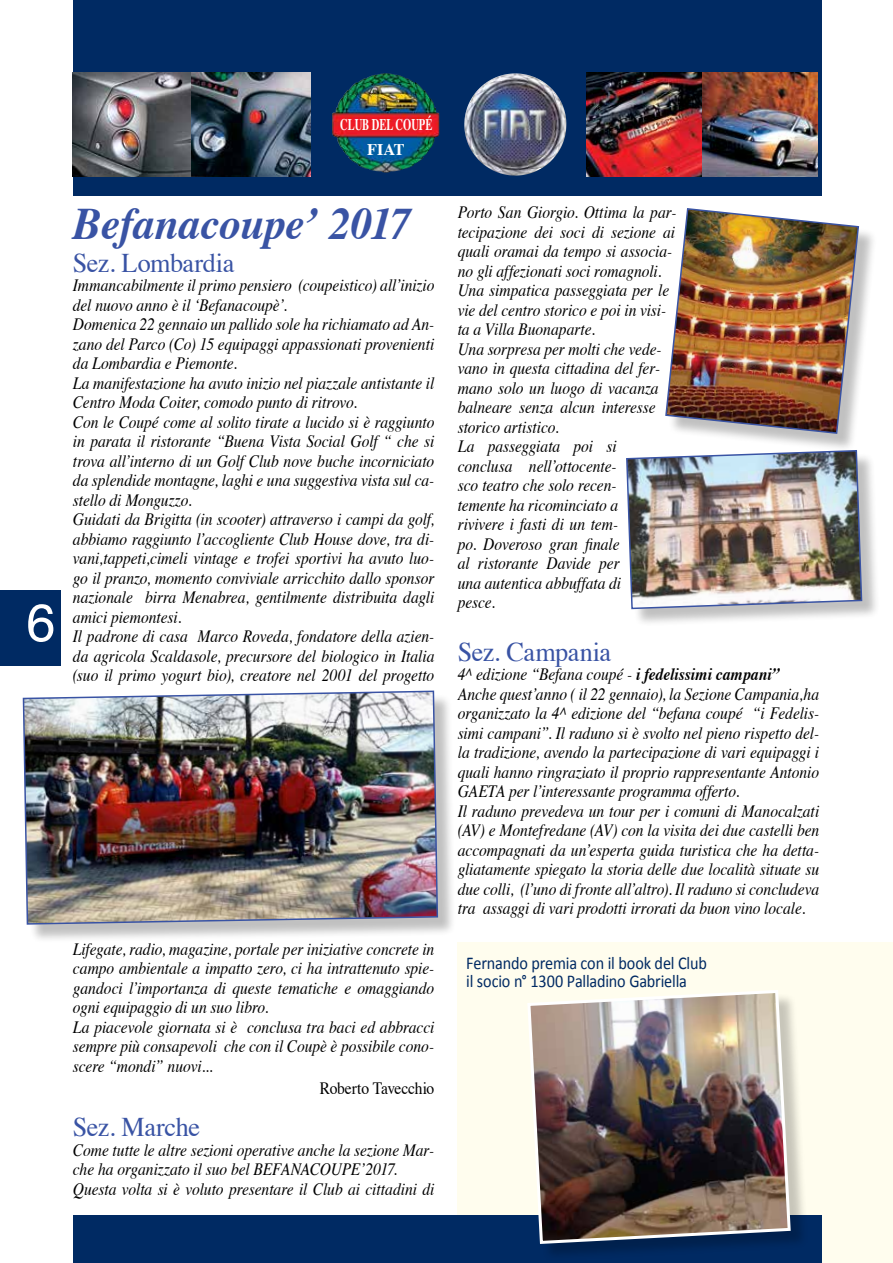
<style>
.page{position:relative;width:893px;height:1263px;background:#fff}
.page>*{position:absolute;margin:0;border:0;box-sizing:border-box;transform-origin:0 0}
.t1{font:52.5px "Helvetica";color:#fff}
.t2{font:italic 700 45px "Times";letter-spacing:-.015em;color:#3953a4}
.t3{font:27px "Times";letter-spacing:-.015em;color:#3953a4}
.t4{font:18px/18px "Calibri";letter-spacing:-.01em;color:#002a63;scale:.9 1}
.t5{font:italic 17.25px/19.5px "Times";letter-spacing:-.005em;color:#000;scale:.9 1}
.t6{font:17.25px "Times";letter-spacing:-.015em;color:#000;scale:.9 1}
.t7{font:700 16.2px/25px "Times";color:#fff;text-align:center;scale:.65 1}
.s1{font-weight:700}
</style>
<div class="page">
<div style="left:26px;top:693px;width:430px;height:250px;background:#000;opacity:.25"></div>
<img style="left:22px;top:690px;width:417px;height:235px">
<hr style="left:892px;top:195px;width:1px;height:1068px;background:#efeff0">
<div style="left:458px;top:943px;width:435px;height:320px;background:#fffdee"></div>
<svg style="left:73px;top:0;width:748px;height:195px;background:#123464"></svg>
<img style="left:72px;top:72px;width:119px;height:104px">
<img style="left:191px;top:72px;width:119px;height:104px">
<img style="left:371px;top:73px;width:14px;height:3px">
<img style="left:496px;top:73px;width:19px;height:4px">
<img style="left:586px;top:72px;width:117px;height:104px">
<img style="left:703px;top:72px;width:114px;height:104px">
<div style="left:73px;top:1216px;width:748px;height:47px;background:#002a63"></div>
<div style="left:0;top:590px;width:60px;height:76px;background:#002a63"></div>
<div style="left:668px;top:211px;width:209px;height:241px;background:#000;opacity:.25"></div>
<img style="left:665px;top:208px;width:195px;height:227px">
<div style="left:629px;top:453px;width:251px;height:175px;background:#000;opacity:.25"></div>
<img style="left:626px;top:449px;width:237px;height:161px">
<div style="left:530px;top:993px;width:279px;height:269px;background:#000;opacity:.22"></div>
<img style="left:526px;top:990px;width:266px;height:255px">
<p class="t7" style="left:340px;top:110px;width:143px">CLUB DEL COUPé fiat</p>
<h1 class="t1" style="left:26px;top:582px;width:31px">6</h1>
<h2 class="t2" style="left:73px;top:182px;width:340px">Befanacoupe’ 2017</h2>
<h3 class="t3" style="left:73px;top:238px;width:163px">Sez. Lombardia</h3>
<p class="t5" style="left:73px;top:275px;width:403px">Immancabilmente il primo pensiero (coupeistico) all’inizio del nuovo anno è il ‘Befanacoupè’.<br>Domenica 22 gennaio un pallido sole ha richiamato ad An&shy;zano del Parco (Co) 15 equipaggi appassionati provenienti da Lombardia e Piemonte.<br>La manifestazione ha avuto inizio nel piazzale antistante il Centro Moda Coiter, comodo punto di ritrovo.<br>Con le Coupé come al solito tirate a lucido si è raggiunto in parata il ristorante “Buena Vista Social Golf “ che si trova all’interno di un Golf Club nove buche incorniciato da splendide montagne, laghi e una suggestiva vista sul ca&shy;stello di Monguzzo.<br>Guidati da Brigitta (in scooter) attraverso i campi da golf, abbiamo raggiunto l’accogliente Club House dove, tra di&shy;vani,tappeti,cimeli vintage e trofei sportivi ha avuto luo&shy;go il pranzo, momento conviviale arricchito dallo sponsor nazionale birra Menabrea, gentilmente distribuita dagli amici piemontesi.<br>Il padrone di casa Marco Roveda, fondatore della azien&shy;da agricola Scaldasole, precursore del biologico in Italia (suo il primo yogurt bio), creatore nel 2001 del progetto</p>
<p class="t5" style="left:73px;top:938px;width:403px">Lifegate, radio, magazine, portale per iniziative concrete in campo ambientale a impatto zero, ci ha intrattenuto spie&shy;gandoci l’importanza di queste tematiche e omaggiando ogni equipaggio di un suo libro.<br>La piacevole giornata si è conclusa tra baci ed abbracci sempre più consapevoli che con il Coupè è possibile cono&shy;scere “mondi” nuovi...</p>
<p class="t6" style="left:320px;top:1072px;width:129px">Roberto Tavecchio</p>
<h3 class="t3" style="left:73px;top:1102px;width:129px">Sez. Marche</h3>
<p class="t5" style="left:73px;top:1139px;width:403px">Come tutte le altre sezioni operative anche la sezione Mar&shy;che ha organizzato il suo bel BEFANACOUPE’2017.<br>Questa volta si è voluto presentare il Club ai cittadini di</p>
<p class="t5" style="left:458px;top:202px;width:245px">Porto San Giorgio. Ottima la par&shy;tecipazione dei soci di sezione ai quali oramai da tempo si associa&shy;no gli affezionati soci romagnoli.<br>Una simpatica passeggiata per le vie del centro storico e poi in visi&shy;ta a Villa Buonaparte.<br>Una sorpresa per molti che vede&shy;vano in questa cittadina del fer&shy;mano solo un luogo di vacanza balneare senza alcun interesse storico artistico.<br>La passeggiata poi si<br>conclusa nell’ottocente-<br>sco teatro che solo recen-<br>temente ha ricominciato a<br>rivivere i fasti di un tem-<br>po. Doveroso gran finale<br>al ristorante Davide per<br>una autentica abbuffata di<br>pesce.</p>
<h3 class="t3" style="left:458px;top:626px;width:155px">Sez. Campania</h3>
<p class="t5" style="left:458px;top:664px;width:403px">4^ edizione “Befana coupé - <span class="s1">i fedelissimi campani” </span>Anche quest’anno ( il 22 gennaio), la Sezione Campania,ha organizzato la 4^ edizione del “befana coupé “i Fedelis&shy;simi campani”. Il raduno si è svolto nel pieno rispetto del&shy;la tradizione, avendo la partecipazione di vari equipaggi i quali hanno ringraziato il proprio rappresentante Antonio GAETA per l’interessante programma offerto.<br>Il raduno prevedeva un tour per i comuni di Manocalzati (AV) e Montefredane (AV) con la visita dei due castelli ben accompagnati da un’esperta guida turistica che ha detta&shy;gliatamente spiegato la storia delle due località situate su due colli, (l’uno di fronte all’altro). Il raduno si concludeva tra assaggi di vari prodotti irrorati da buon vino locale.</p>
<p class="t4" style="left:466px;top:954px;width:269px">Fernando premia con il book del Club il socio n° 1300 Palladino Gabriella</p>
</div>
